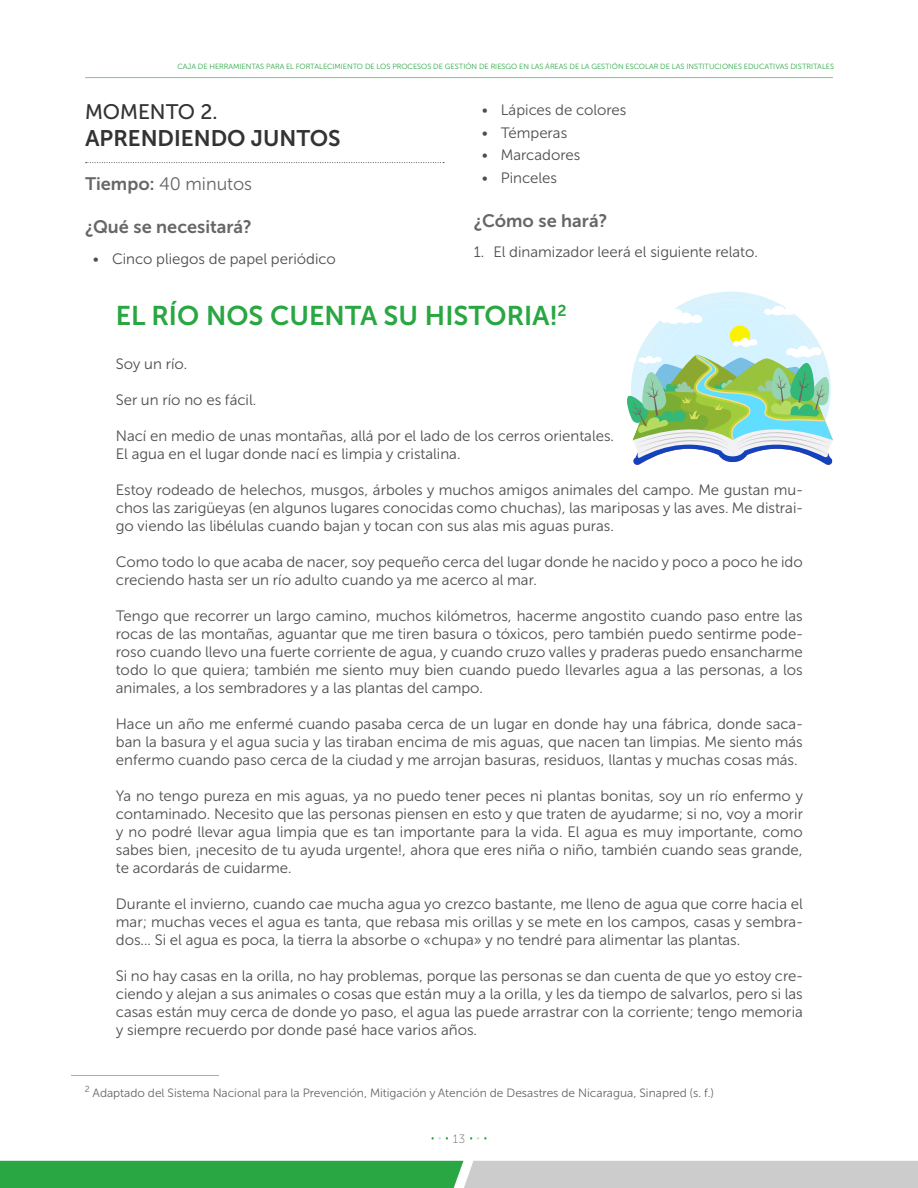
<style>
.page{position:relative;width:918px;height:1188px;background:#fff}
.page>*{position:absolute;margin:0;border:0;box-sizing:border-box;transform-origin:0 0}
.t1{font:27px "Museo Sans Cyrl 700";color:#29a742}
.t2{font:22.5px "Museo Sans Cyrl 700";color:#333}
.t3{font:21px "Museo Sans Cyrl 500";color:#333}
.t4{font:18px "Museo Sans Cyrl 700";color:#666}
.t5{font:18px "Museo Sans Cyrl 300";color:#666}
.t6{font:15px/18px "Museo Sans Cyrl 300";color:#4d4d4d;text-align:justify}
.t7{font:12px "Museo Sans Cyrl 300";color:#666}
.t8{font:12px "Museo Sans Cyrl 100";color:#666}
.t9{font:7.5px "Museo Sans Cyrl 300";color:#29a742}
.s1{font-family:"Museo Sans Cyrl 700"}
</style>
<div class="page">
<svg style="left:0;top:1161px;width:918px;height:27px;background:#7ab987"></svg>
<svg style="left:431px;top:1137px;width:17px;height:3px"></svg>
<svg style="left:470px;top:1137px;width:17px;height:3px"></svg>
<hr style="left:85px;top:77px;width:748px;height:1px;background:#7eca8e">
<svg style="left:86px;top:162px;width:358px;height:1px"></svg>
<hr style="left:71px;top:1075px;width:148px;height:1px;background:#7eca8e">
<svg style="left:627px;top:292px;width:206px;height:173px"></svg>
<p class="t9" style="left:177px;top:62px;width:658px">CAJA DE HERRAMIENTAS PARA EL FORTALECIMIENTO DE LOS PROCESOS DE GESTIÓN DE RIESGO EN LAS ÁREAS DE LA GESTIÓN ESCOLAR DE LAS INSTITUCIONES EDUCATIVAS DISTRITALES</p>
<h3 class="t3" style="left:85px;top:101px;width:134px">MOMENTO 2.</h3>
<h2 class="t2" style="left:85px;top:126px;width:257px">APRENDIENDO JUNTOS</h2>
<p class="t5" style="left:85px;top:174px;width:169px"><span class="s1">Tiempo:</span> 40 minutos</p>
<p class="t4" style="left:85px;top:217px;width:168px">¿Qué se necesitará?</p>
<p class="t6" style="left:93px;top:250px;width:245px">• Cinco pliegos de papel periódico</p>
<p class="t6" style="left:481px;top:101px;width:147px">• Lápices de colores</p>
<p class="t6" style="left:481px;top:123px;width:87px">• Témperas</p>
<p class="t6" style="left:481px;top:146px;width:100px">• Marcadores</p>
<p class="t6" style="left:481px;top:168px;width:77px">• Pinceles</p>
<p class="t4" style="left:474px;top:210px;width:135px">¿Cómo se hará?</p>
<p class="t6" style="left:474px;top:243px;width:285px">1. El dinamizador leerá el siguiente relato.</p>
<h1 class="t1" style="left:116px;top:300px;width:452px">EL RÍO NOS CUENTA SU HISTORIA!<sup>2</sup></h1>
<p class="t6" style="left:116px;top:354px;width:73px">Soy un río.</p>
<p class="t6" style="left:116px;top:390px;width:142px">Ser un río no es fácil.</p>
<p class="t6" style="left:116px;top:426px;width:500px">Nací en medio de unas montañas, allá por el lado de los cerros orientales.<br>El agua en el lugar donde nací es limpia y cristalina.</p>
<p class="t6" style="left:116px;top:480px;width:689px">Estoy rodeado de helechos, musgos, árboles y muchos amigos animales del campo. Me gustan mu&shy;chos las zarigüeyas (en algunos lugares conocidas como chuchas), las mariposas y las aves. Me distrai&shy;go viendo las libélulas cuando bajan y tocan con sus alas mis aguas puras.</p>
<p class="t6" style="left:116px;top:552px;width:688px">Como todo lo que acaba de nacer, soy pequeño cerca del lugar donde he nacido y poco a poco he ido creciendo hasta ser un río adulto cuando ya me acerco al mar.</p>
<p class="t6" style="left:116px;top:606px;width:689px">Tengo que recorrer un largo camino, muchos kilómetros, hacerme angostito cuando paso entre las rocas de las montañas, aguantar que me tiren basura o tóxicos, pero también puedo sentirme pode&shy;roso cuando llevo una fuerte corriente de agua, y cuando cruzo valles y praderas puedo ensancharme todo lo que quiera; también me siento muy bien cuando puedo llevarles agua a las personas, a los animales, a los sembradores y a las plantas del campo.</p>
<p class="t6" style="left:116px;top:714px;width:689px">Hace un año me enfermé cuando pasaba cerca de un lugar en donde hay una fábrica, donde saca&shy;ban la basura y el agua sucia y las tiraban encima de mis aguas, que nacen tan limpias. Me siento más enfermo cuando paso cerca de la ciudad y me arrojan basuras, residuos, llantas y muchas cosas más.</p>
<p class="t6" style="left:116px;top:786px;width:689px">Ya no tengo pureza en mis aguas, ya no puedo tener peces ni plantas bonitas, soy un río enfermo y contaminado. Necesito que las personas piensen en esto y que traten de ayudarme; si no, voy a morir y no podré llevar agua limpia que es tan importante para la vida. El agua es muy importante, como sabes bien, ¡necesito de tu ayuda urgente!, ahora que eres niña o niño, también cuando seas grande, te acordarás de cuidarme.</p>
<p class="t6" style="left:116px;top:894px;width:689px">Durante el invierno, cuando cae mucha agua yo crezco bastante, me lleno de agua que corre hacia el mar; muchas veces el agua es tanta, que rebasa mis orillas y se mete en los campos, casas y sembra&shy;dos... Si el agua es poca, la tierra la absorbe o «chupa» y no tendré para alimentar las plantas.</p>
<p class="t6" style="left:116px;top:966px;width:689px">Si no hay casas en la orilla, no hay problemas, porque las personas se dan cuenta de que yo estoy cre&shy;ciendo y alejan a sus animales o cosas que están muy a la orilla, y les da tiempo de salvarlos, pero si las casas están muy cerca de donde yo paso, el agua las puede arrastrar con la corriente; tengo memoria y siempre recuerdo por donde pasé hace varios años.</p>
<p class="t7" style="left:85px;top:1087px;width:630px"><sup>2</sup> Adaptado del Sistema Nacional para la Prevención, Mitigación y Atención de Desastres de Nicaragua, Sinapred (s. f.)</p>
<p class="t8" style="left:453px;top:1133px;width:14px">13</p>
</div>
